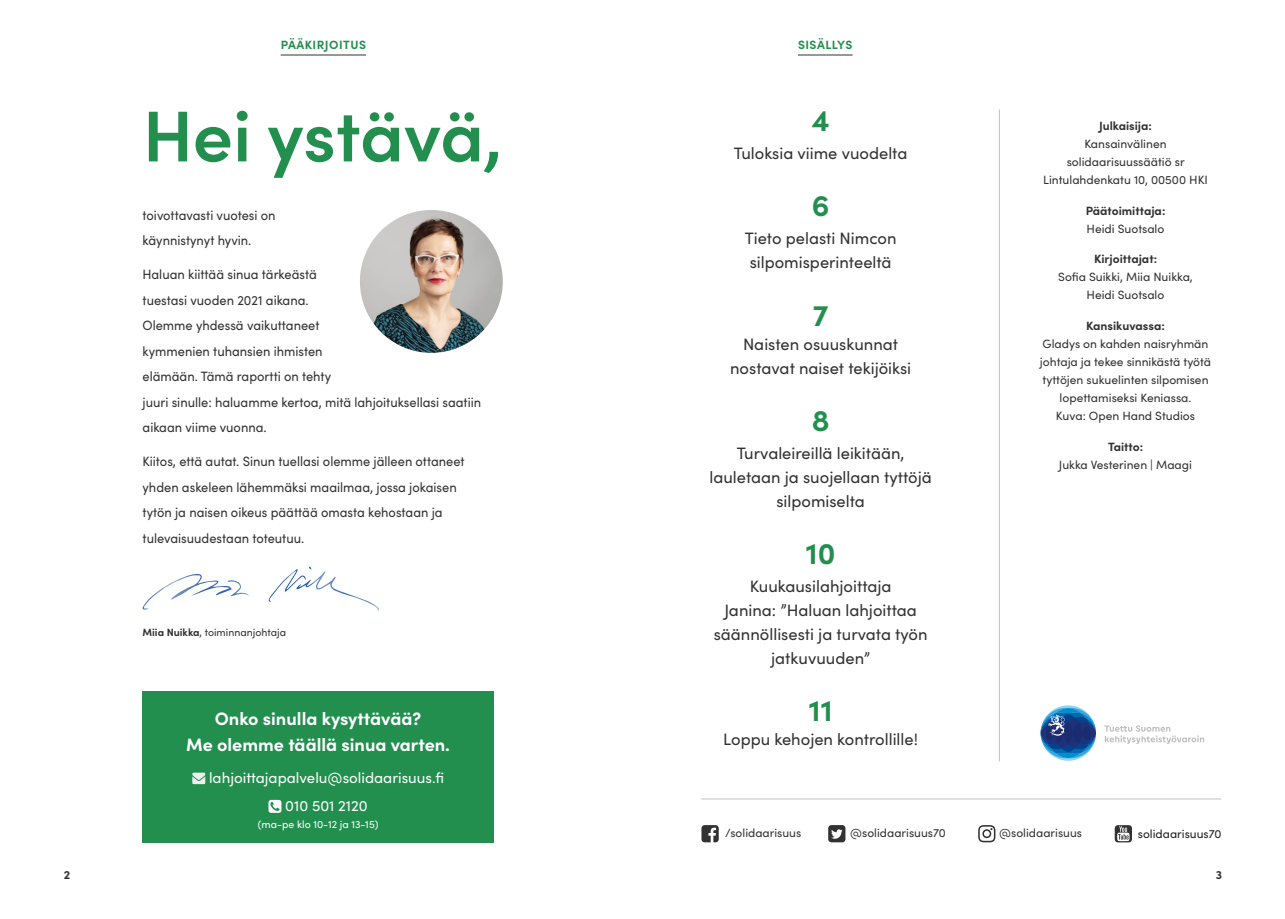
<style>
.page{position:relative;width:1285px;height:919px;background:#fff}
.page>*{position:absolute;margin:0;border:0;box-sizing:border-box;transform-origin:0 0}
.Leipäteksti{font:600 72px "Sofia Pro";letter-spacing:-.01em;color:#238f4f}
.Leipäteksti-2{font:700 30px "Sofia Pro";color:#238f4f}
.Pääotsikko{font:700 18px/25.5px "Sofia Pro";color:#fff;text-align:center}
.Leipäteksti-3{font:16.5px/24px "Sofia Pro";color:#333233;text-align:center}
.Pääotsikko-2{font:15px "Sofia Pro";color:#fff}
.Leipäteksti-4{font:13.5px/25.5px "Sofia Pro";color:#333233;scale:.95 1}
.Leipäteksti-5{font:12px/18px "Sofia Pro";color:#333233;text-align:center}
.Leipäteksti-6{font:700 12px/18px "Sofia Pro";color:#333233}
.Indeksit{font:700 12px "Sofia Pro";letter-spacing:.04em;color:#238f4f}
.t1{font:11.85px "Sofia Pro";color:#333233}
.t2{font:11.85px "Sofia Pro";color:#231f20}
.Leipäteksti-7{font:10.5px "Sofia Pro";color:#333233}
.Pääotsikko-3{font:10.5px "Sofia Pro";color:#fff}
.s1{font-weight:700}
.s2{font-weight:400}
</style>
<div class="page">
<svg style="left:142px;top:566px;width:237px;height:45px"></svg>
<img style="left:360px;top:210px;width:142px;height:143px;border-radius:71px">
<div style="left:142px;top:691px;width:352px;height:151px;background:#238f4f"></div>
<svg style="left:192px;top:772px;width:13px;height:12px"></svg>
<svg style="left:268px;top:799px;width:13px;height:13px"></svg>
<hr style="left:280px;top:55px;width:86px;height:1px;background:#333233">
<hr style="left:797px;top:55px;width:55px;height:1px;background:#333233">
<svg style="left:1040px;top:707px;width:56px;height:51px"></svg>
<svg style="left:1104px;top:725px;width:99px;height:18px"></svg>
<hr style="left:998px;top:109px;width:1px;height:652px;background:#c0c1c4">
<hr style="left:701px;top:798px;width:519px;height:1px;background:#c0c1c4">
<svg style="left:701px;top:825px;width:17px;height:17px"></svg>
<svg style="left:828px;top:825px;width:17px;height:17px"></svg>
<svg style="left:978px;top:825px;width:17px;height:17px"></svg>
<svg style="left:1114px;top:825px;width:17px;height:17px"></svg>
<p class="Indeksit" style="left:280px;top:36px;width:87px">PÄÄKIRJOITUS</p>
<p class="Indeksit" style="left:797px;top:36px;width:56px">SISÄLLYS</p>
<p class="Leipäteksti" style="left:142px;top:82px;width:362px">Hei ystävä,</p>
<p class="Leipäteksti-4" style="left:142px;top:201px;width:142px">toivottavasti vuotesi on käynnistynyt hyvin.</p>
<p class="Leipäteksti-4" style="left:142px;top:261px;width:358px">Haluan kiittää sinua tärkeästä<br>tuestasi vuoden 2021 aikana.<br>Olemme yhdessä vaikuttaneet<br>kymmenien tuhansien ihmisten<br>elämään. Tämä raportti on tehty<br>juuri sinulle: haluamme kertoa, mitä lahjoituksellasi saatiin aikaan viime vuonna.</p>
<p class="Leipäteksti-4" style="left:142px;top:448px;width:340px">Kiitos, että autat. Sinun tuellasi olemme jälleen ottaneet yhden askeleen lähemmäksi maailmaa, jossa jokaisen tytön ja naisen oikeus päättää omasta kehostaan ja tulevaisuudestaan toteutuu.</p>
<p class="Leipäteksti-7" style="left:142px;top:624px;width:145px"><span class="s1">Miia Nuikka</span>, toiminnanjohtaja</p>
<p class="Pääotsikko" style="left:186px;top:704px;width:265px">Onko sinulla kysyttävää?<br>Me olemme täällä sinua varten.</p>
<p class="Pääotsikko-2" style="left:209px;top:766px;width:236px">lahjoittajapalvelu@solidaarisuus.fi</p>
<p class="Pääotsikko-2" style="left:285px;top:795px;width:84px">010 501 2120</p>
<p class="Pääotsikko-3" style="left:258px;top:816px;width:122px">(ma-pe klo 10-12 ja 13-15)</p>
<p class="Leipäteksti-2" style="left:811px;top:97px;width:19px">4</p>
<p class="Leipäteksti-3" style="left:733px;top:140px;width:175px">Tuloksia viime vuodelta</p>
<p class="Leipäteksti-2" style="left:811px;top:182px;width:19px">6</p>
<p class="Leipäteksti-3" style="left:744px;top:226px;width:153px;text-align:left">Tieto pelasti Nimcon silpomisperinteeltä</p>
<p class="Leipäteksti-2" style="left:812px;top:292px;width:17px">7</p>
<p class="Leipäteksti-3" style="left:730px;top:331px;width:182px">Naisten osuuskunnat nostavat naiset tekijöiksi</p>
<p class="Leipäteksti-2" style="left:811px;top:397px;width:19px">8</p>
<p class="Leipäteksti-3" style="left:709px;top:440px;width:224px">Turvaleireillä leikitään, lauletaan ja suojellaan tyttöjä silpomiselta</p>
<p class="Leipäteksti-2" style="left:805px;top:530px;width:31px">10</p>
<p class="Leipäteksti-3" style="left:713px;top:573px;width:215px">Kuukausilahjoittaja<br>Janina: ”Haluan lahjoittaa säännöllisesti ja turvata työn jatkuvuuden”</p>
<p class="Leipäteksti-2" style="left:808px;top:687px;width:25px">11</p>
<p class="Leipäteksti-3" style="left:723px;top:726px;width:196px">Loppu kehojen kontrollille!</p>
<p class="Leipäteksti-5" style="left:1042px;top:116px;width:166px"><span class="s1">Julkaisija:<br></span>Kansainvälinen solidaarisuussäätiö sr<br>Lintulahdenkatu 10, 00500 HKI</p>
<p class="Leipäteksti-6" style="left:1085px;top:200px;width:81px">Päätoimittaja:<br><span class="s2">Heidi Suotsalo</span></p>
<p class="Leipäteksti-5" style="left:1057px;top:249px;width:136px"><span class="s1">Kirjoittajat:<br></span>Sofia Suikki, Miia Nuikka,<br>Heidi Suotsalo</p>
<p class="Leipäteksti-5" style="left:1039px;top:316px;width:173px"><span class="s1">Kansikuvassa:<br></span>Gladys on kahden naisryhmän johtaja ja tekee sinnikästä työtä tyttöjen sukuelinten silpomisen lopettamiseksi Keniassa.<br>Kuva: Open Hand Studios</p>
<p class="Leipäteksti-5" style="left:1058px;top:437px;width:135px"><span class="s1">Taitto:<br></span>Jukka Vesterinen | Maagi</p>
<p class="t1" style="left:725px;top:824px;width:78px">/solidaarisuus</p>
<p class="t1" style="left:850px;top:824px;width:97px">@solidaarisuus70</p>
<p class="t1" style="left:999px;top:824px;width:84px">@solidaarisuus</p>
<p class="t2" style="left:1137px;top:825px;width:85px">solidaarisuus70</p>
<p class="Leipäteksti-6" style="left:64px;top:864px;width:8px">2</p>
<p class="Leipäteksti-6" style="left:1215px;top:864px;width:8px">3</p>
</div>
